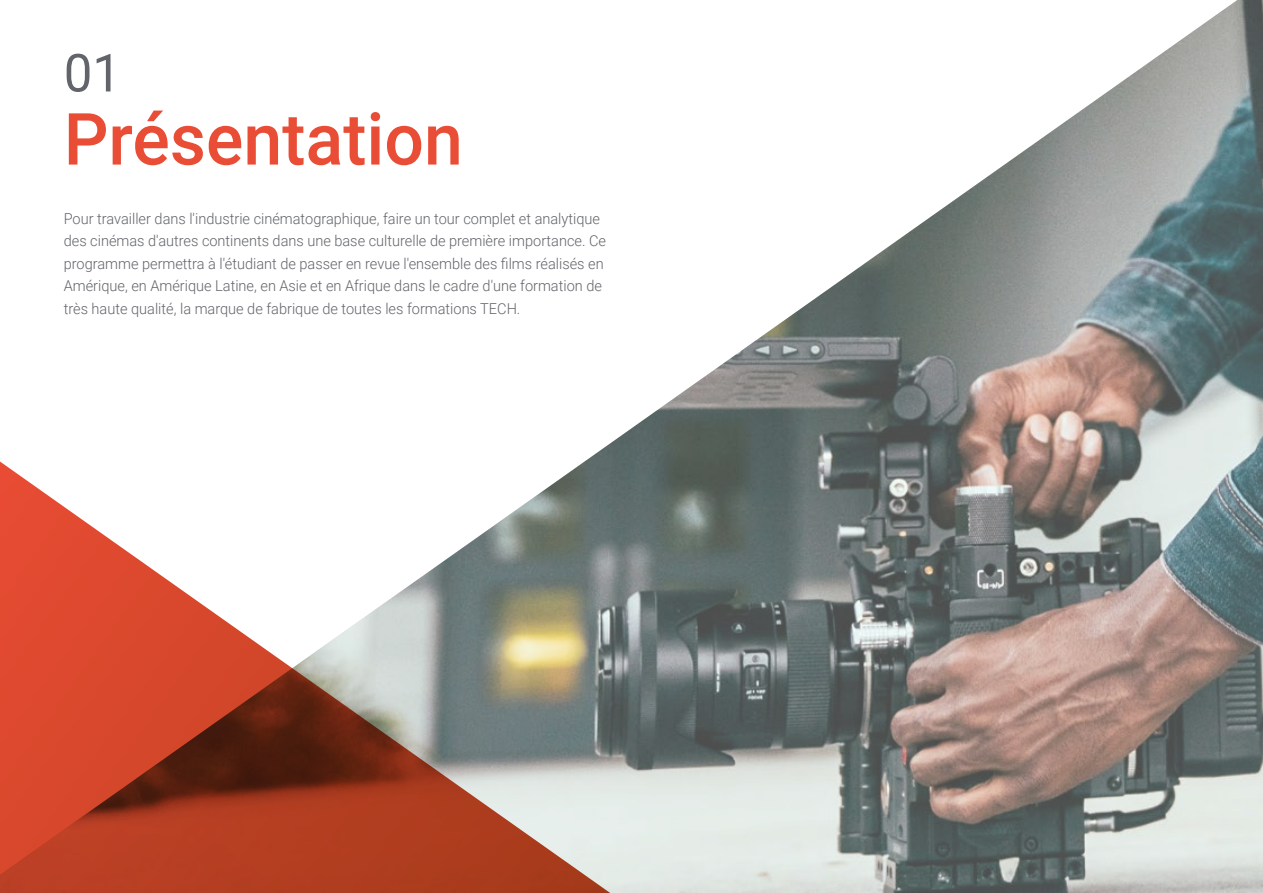
<style>
.page{position:relative;width:1263px;height:893px;background:#fff}
.page>*{position:absolute;margin:0;border:0;box-sizing:border-box;transform-origin:0 0}
.t1{font:500 72px "Roboto";color:#e94d35}
.t2{font:52.5px "Roboto";color:#61646a}
.t3{font:300 15px/22.5px "Roboto";color:#61646a}
</style>
<div class="page">
<img style="left:606px;top:0;width:657px;height:893px">
<svg style="left:0;top:446px;width:640px;height:447px"></svg>
<h2 class="t2" style="left:64px;top:36px;width:59px">01</h2>
<h1 class="t1" style="left:64px;top:89px;width:401px">Présentation</h1>
<p class="t3" style="left:64px;top:207px;width:544px">Pour travailler dans l'industrie cinématographique, faire un tour complet et analytique des cinémas d'autres continents dans une base culturelle de première importance. Ce programme permettra à l'étudiant de passer en revue l'ensemble des films réalisés en Amérique, en Amérique Latine, en Asie et en Afrique dans le cadre d'une formation de très haute qualité, la marque de fabrique de toutes les formations TECH.</p>
</div>
